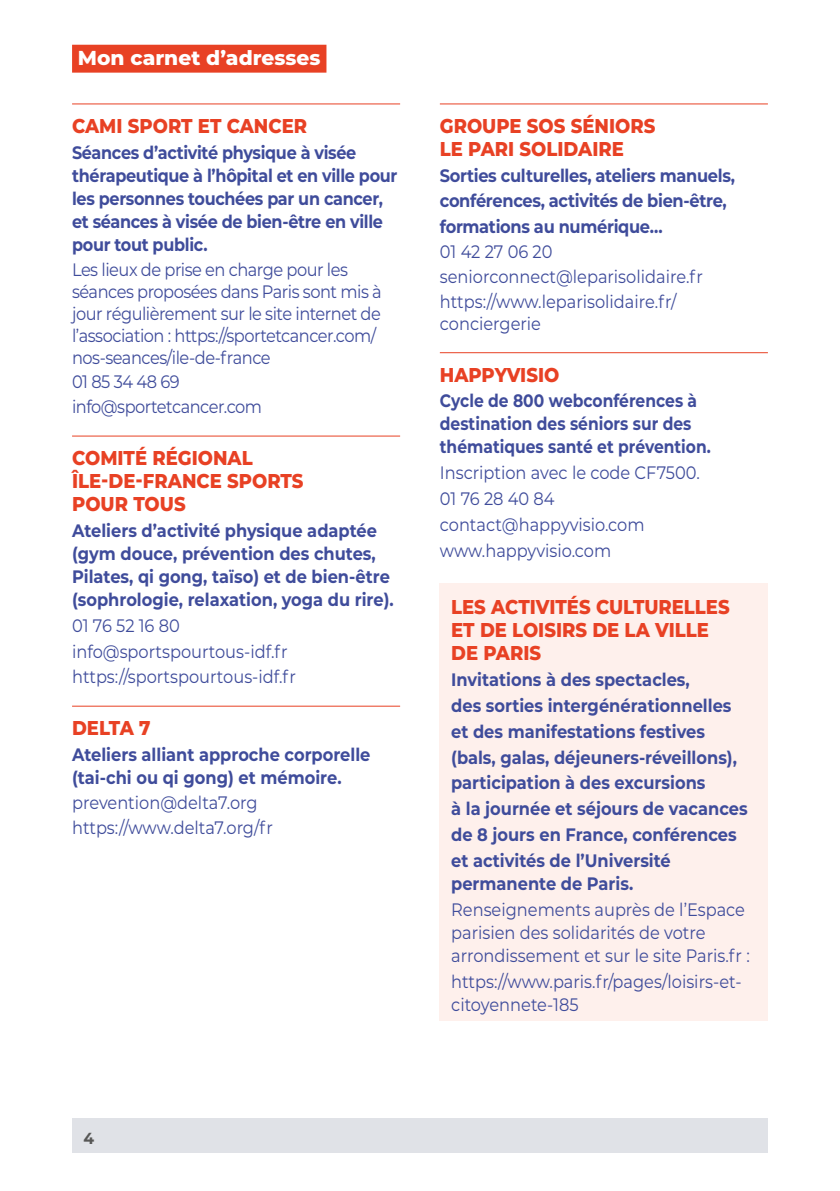
<style>
.page{position:relative;width:840px;height:1191px;background:#fff}
.page>*{position:absolute;margin:0;border:0;box-sizing:border-box;transform-origin:0 0}
.t1{font:800 20.2px "Montserrat";color:#fff}
.t2{font:800 20px/23px "Montserrat";color:#e84124;scale:.9 1}
.t3{font:700 18px/25.8px "Montserrat";color:#3f4c9b;scale:.9 1}
.t4{font:18px/25.8px "Montserrat";color:#3f4c9b;scale:.9 1}
.t5{font:18px/22px "Montserrat";letter-spacing:-.03em;color:#3f4c9b;scale:.9 1}
.t6{font:700 18px/23px "Montserrat";letter-spacing:-.02em;color:#3f4c9b;scale:.89 1}
.t7{font:700 18px/25.8px "Montserrat";letter-spacing:-.02em;color:#3f4c9b;scale:.9 1}
.t8{font:700 18px/23px "Montserrat";color:#3f4c9b;scale:.86 1}
.t9{font:700 16px "Montserrat";color:#575756}
</style>
<div class="page">
<div style="left:72px;top:45px;width:254px;height:28px;background:#e84124"></div>
<div style="left:72px;top:1119px;width:695px;height:34px;background:#e0e2e7"></div>
<hr style="left:72px;top:103px;width:328px;height:1px;background:#e84124">
<hr style="left:72px;top:435px;width:328px;height:1px;background:#e84124">
<hr style="left:72px;top:705px;width:328px;height:1px;background:#e84124">
<hr style="left:439px;top:103px;width:328px;height:1px;background:#e84124">
<hr style="left:439px;top:352px;width:328px;height:1px;background:#e84124">
<div style="left:439px;top:583px;width:328px;height:88px;background:#fef0ec"></div>
<div style="left:439px;top:663px;width:328px;height:33px;background:#fef0ec"></div>
<div style="left:439px;top:689px;width:328px;height:33px;background:#fef0ec"></div>
<div style="left:439px;top:714px;width:328px;height:34px;background:#fef0ec"></div>
<div style="left:439px;top:740px;width:328px;height:33px;background:#fef0ec"></div>
<div style="left:439px;top:766px;width:328px;height:33px;background:#fef0ec"></div>
<div style="left:439px;top:792px;width:328px;height:33px;background:#fef0ec"></div>
<div style="left:439px;top:818px;width:328px;height:33px;background:#fef0ec"></div>
<div style="left:439px;top:844px;width:328px;height:56px;background:#fef0ec"></div>
<div style="left:439px;top:892px;width:328px;height:80px;background:#fef0ec"></div>
<div style="left:439px;top:964px;width:328px;height:56px;background:#fef0ec"></div>
<p class="t1" style="left:78px;top:43px;width:244px">Mon carnet d’adresses</p>
<p class="t2" style="left:72px;top:113px;width:262px">CAMI SPORT ET CANCER</p>
<p class="t6" style="left:72px;top:140px;width:367px">Séances d’activité physique à visée thérapeutique à l’hôpital et en ville pour les personnes touchées par un cancer, et séances à visée de bien-être en ville pour tout public.</p>
<p class="t5" style="left:72px;top:257px;width:345px">Les lieux de prise en charge pour les séances proposées dans Paris sont mis à jour régulièrement sur le site internet de l’association : https://sportetcancer.com/ nos-seances/ile-de-france</p>
<p class="t5" style="left:72px;top:369px;width:212px;line-height:24.8px">01 85 34 48 69 info@sportetcancer.com</p>
<p class="t2" style="left:72px;top:445px;width:258px">COMITÉ RÉGIONAL<br>ÎLE-DE-FRANCE SPORTS<br>POUR TOUS</p>
<p class="t3" style="left:72px;top:518px;width:359px;line-height:23px">Ateliers d’activité physique adaptée (gym douce, prévention des chutes, Pilates, qi gong, taïso) et de bien-être (sophrologie, relaxation, yoga du rire).</p>
<p class="t4" style="left:72px;top:612px;width:250px">01 76 52 16 80 info@sportspourtous-idf.fr https://sportspourtous-idf.fr</p>
<p class="t2" style="left:72px;top:715px;width:89px">DELTA 7</p>
<p class="t3" style="left:72px;top:742px;width:333px;line-height:23px">Ateliers alliant approche corporelle (tai-chi ou qi gong) et mémoire.</p>
<p class="t4" style="left:72px;top:789px;width:224px;line-height:24.8px">prevention@delta7.org https://www.delta7.org/fr</p>
<p class="t2" style="left:439px;top:113px;width:241px">GROUPE SOS SÉNIORS<br>LE PARI SOLIDAIRE</p>
<p class="t7" style="left:439px;top:161px;width:329px">Sorties culturelles, ateliers manuels, conférences, activités de bien-être, formations au numérique…</p>
<p class="t4" style="left:439px;top:239px;width:293px;line-height:24.8px">01 42 27 06 20 seniorconnect@leparisolidaire.fr https://www.leparisolidaire.fr/</p>
<p class="t4" style="left:439px;top:310px;width:114px">conciergerie</p>
<p class="t2" style="left:439px;top:362px;width:134px">HAPPYVISIO</p>
<p class="t8" style="left:439px;top:388px;width:316px">Cycle de 800 webconférences à destination des séniors sur des thématiques santé et prévention.</p>
<p class="t4" style="left:439px;top:459px;width:290px">Inscription avec le code CF7500.<br>01 76 28 40 84 contact@happyvisio.com www.happyvisio.com</p>
<p class="t2" style="left:451px;top:594px;width:311px">LES ACTIVITÉS CULTURELLES<br>ET DE LOISIRS DE LA VILLE<br>DE PARIS</p>
<p class="t3" style="left:451px;top:666px;width:331px">Invitations à des spectacles,<br>des sorties intergénérationnelles et des manifestations festives (bals, galas, déjeuners-réveillons), participation à des excursions<br>à la journée et séjours de vacances de 8 jours en France, conférences et activités de l’Université</p>
<p class="t3" style="left:451px;top:869px;width:204px">permanente de Paris.</p>
<p class="t4" style="left:451px;top:897px;width:333px;line-height:23px">Renseignements auprès de l’Espace parisien des solidarités de votre arrondissement et sur le site Paris.fr :</p>
<p class="t4" style="left:451px;top:969px;width:324px;line-height:23px">https://www.paris.fr/pages/loisirs-et&shy;citoyennete-185</p>
<p class="t9" style="left:83px;top:1126px;width:12px">4</p>
</div>
